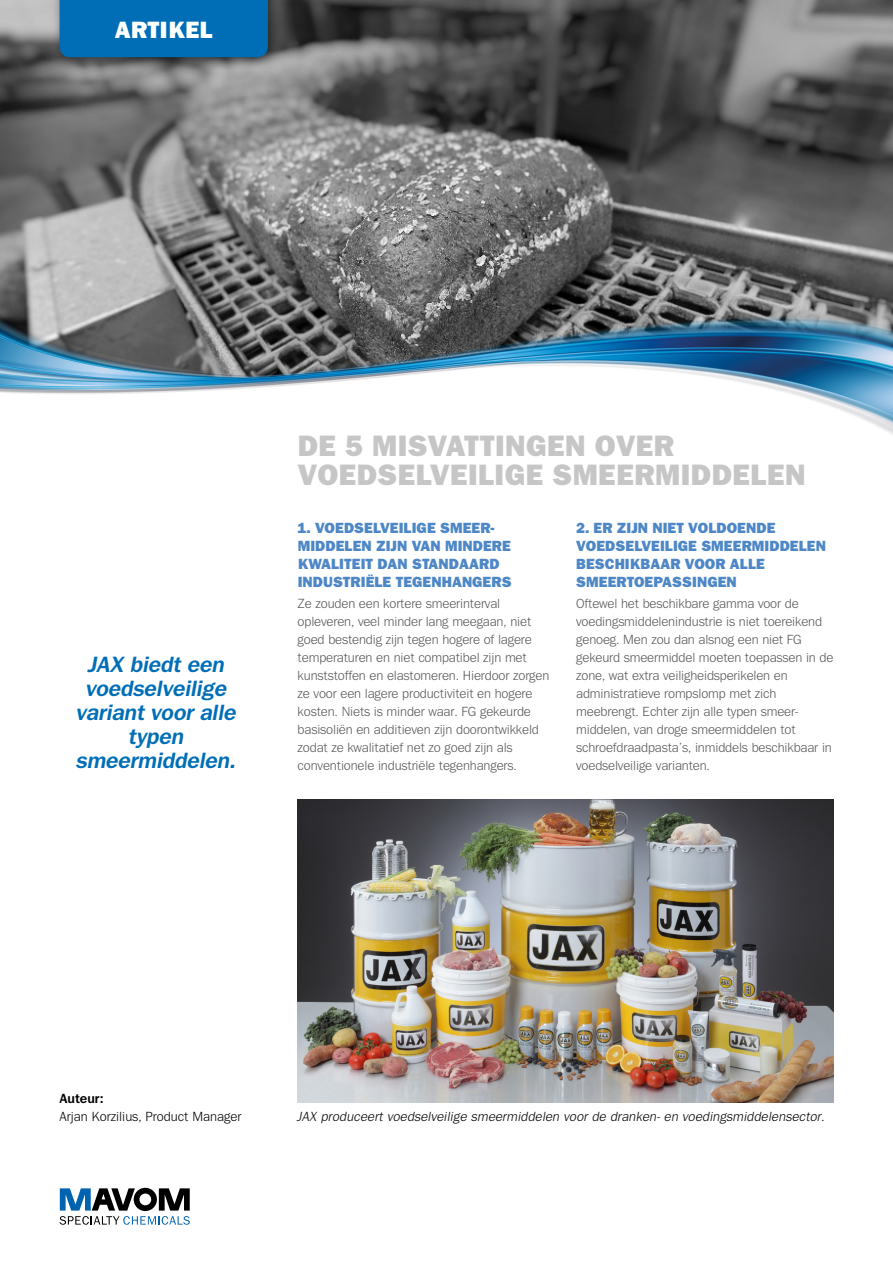
<style>
.page{position:relative;width:893px;height:1263px;background:#fff}
.page>*{position:absolute;margin:0;border:0;box-sizing:border-box;transform-origin:0 0}
.t1{font:800 30px/28.5px "Tee Franklin";letter-spacing:.015em;color:#c6c6c6}
.t2{font:800 24px "Tee Franklin";letter-spacing:.015em;color:#fff}
.t3{font:italic 700 22.5px/24px "Tee Franklin";letter-spacing:-.01em;color:#006eb7;text-align:center}
.t4{font:800 15px/18px "Tee Franklin";letter-spacing:.005em;color:#4d87c6}
.t5{font:13.5px/18px "Tee Franklin";letter-spacing:-.01em;color:#575756}
.t6{font:italic 13.5px "Tee Franklin";letter-spacing:.01em;color:#000}
.t7{font:13.5px "Tee Franklin";color:#000}
.t8{font:700 13.5px "Tee Franklin";color:#000}
</style>
<div class="page">
<img style="left:0;top:0;width:893px;height:292px">
<div style="left:52px;top:0;width:230px;height:71px;background:#000;opacity:.5"></div>
<div style="left:60px;top:0;width:208px;height:57px;background:#006eb7"></div>
<img style="left:0;top:292px;width:893px;height:143px">
<svg style="left:60px;top:1188px;width:130px;height:37px"></svg>
<img style="left:298px;top:800px;width:535px;height:302px">
<h2 class="t2" style="left:115px;top:15px;width:99px">ARTIKEL</h2>
<h3 class="t3" style="left:77px;top:652px;width:162px">JAX biedt een voedselveilige variant voor alle typen smeermiddelen.</h3>
<h1 class="t1" style="left:298px;top:432px;width:509px">DE 5 MISVATTINGEN OVER<br>VOEDSELVEILIGE SMEERMIDDELEN</h1>
<p class="t4" style="left:298px;top:519px;width:215px">1. VOEDSELVEILIGE SMEER-<br>MIDDELEN ZIJN VAN MINDERE<br>KWALITEIT DAN STANDAARD<br>INDUSTRIËLE TEGENHANGERS</p>
<p class="t5" style="left:298px;top:595px;width:253px">Ze zouden een kortere smeerinterval opleveren, veel minder lang meegaan, niet goed bestendig zijn tegen hogere of lagere temperaturen en niet compatibel zijn met kunststoffen en elastomeren. Hierdoor zorgen ze voor een lagere productiviteit en hogere kosten. Niets is minder waar. FG gekeurde basisoliën en additieven zijn doorontwikkeld zodat ze kwalitatief net zo goed zijn als conventionele industriële tegenhangers.</p>
<p class="t4" style="left:576px;top:519px;width:251px">2. ER ZIJN NIET VOLDOENDE<br>VOEDSELVEILIGE SMEERMIDDELEN<br>BESCHIKBAAR VOOR ALLE<br>SMEERTOEPASSINGEN</p>
<p class="t5" style="left:576px;top:595px;width:259px">Oftewel het beschikbare gamma voor de voedingsmiddelenindustrie is niet toereikend genoeg. Men zou dan alsnog een niet FG gekeurd smeermiddel moeten toepassen in de zone, wat extra veiligheidsperikelen en administratieve rompslomp met zich meebrengt. Echter zijn alle typen smeer&shy;middelen, van droge smeermiddelen tot schroefdraadpasta’s, inmiddels beschikbaar in voedselveilige varianten.</p>
<p class="t8" style="left:60px;top:1090px;width:46px">Auteur:</p>
<p class="t7" style="left:60px;top:1108px;width:184px">Arjan Korzilius, Product Manager</p>
<p class="t6" style="left:298px;top:1108px;width:529px">JAX produceert voedselveilige smeermiddelen voor de dranken- en voedingsmiddelensector.</p>
</div>
